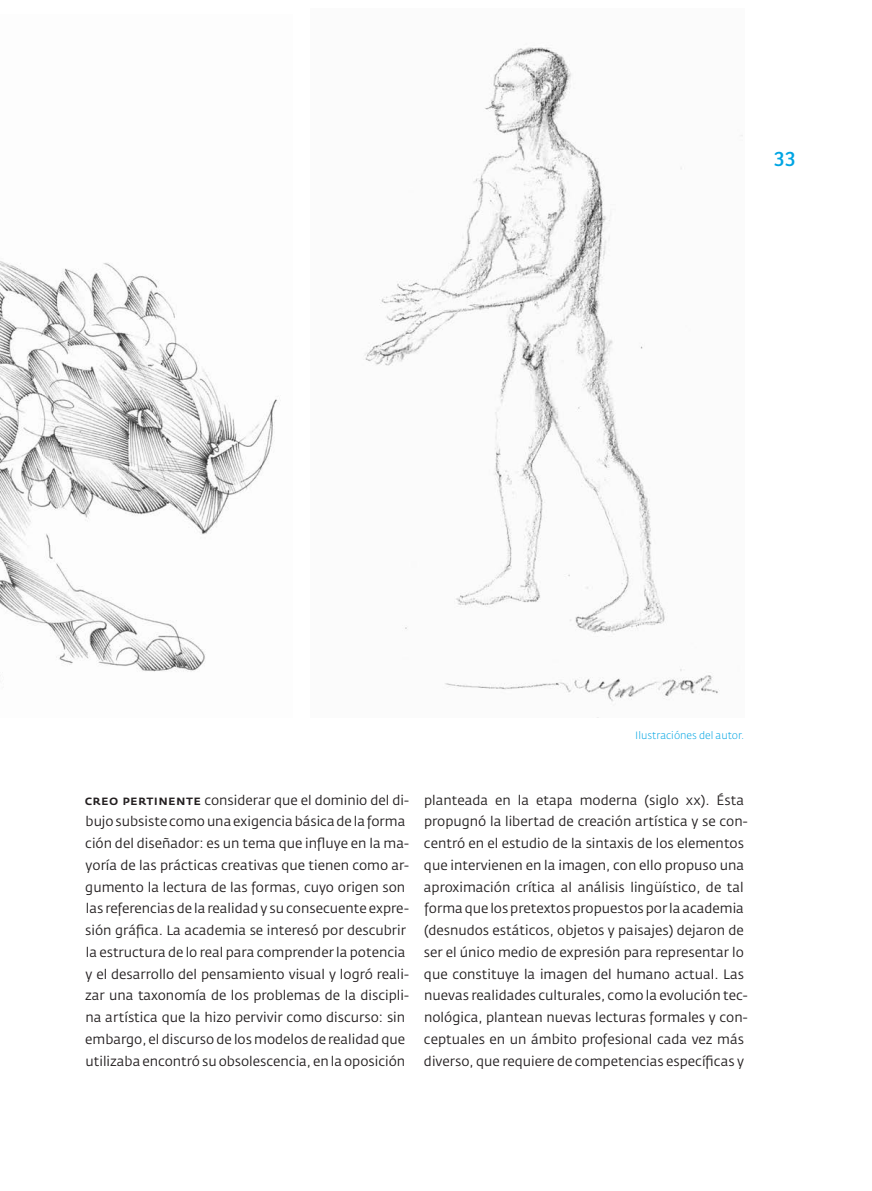
<style>
.page{position:relative;width:872px;height:1191px;background:#fff}
.page>*{position:absolute;margin:0;border:0;box-sizing:border-box;transform-origin:0 0}
.t1{font:20.4px "Ronnia";color:#00a5e3}
.t2{font:13.5px/21.8px "Fedra Sans Std";color:#231f20}
.t3{font:300 10.5px "Fedra Sans Std";color:#00a5e3}
.s1{font-weight:500}
</style>
<div class="page">
<img style="left:0;top:261px;width:278px;height:411px">
<img style="left:364px;top:47px;width:379px;height:655px">
<p class="t1" style="left:774px;top:146px;width:24px">33</p>
<p class="t3" style="left:635px;top:729px;width:111px">Ilustraciónes del autor.</p>
<p class="t2" style="left:85px;top:789px;width:326px"><span class="s1">creo pertinente</span> considerar que el dominio del di&shy;bujo subsiste como una exigencia básica de la forma ción del diseñador: es un tema que influye en la ma&shy;yoría de las prácticas creativas que tienen como ar&shy;gumento la lectura de las formas, cuyo origen son las referencias de la realidad y su consecuente expre&shy;sión gráfica. La academia se interesó por descubrir la estructura de lo real para comprender la potencia y el desarrollo del pensamiento visual y logró reali&shy;zar una taxonomía de los problemas de la discipli&shy;na artística que la hizo pervivir como discurso: sin embargo, el discurso de los modelos de realidad que utilizaba encontró su obsolescencia, en la oposición</p>
<p class="t2" style="left:424px;top:789px;width:325px">planteada en la etapa moderna (siglo xx). Ésta propugnó la libertad de creación artística y se con&shy;centró en el estudio de la sintaxis de los elementos que intervienen en la imagen, con ello propuso una aproximación crítica al análisis lingüístico, de tal forma que los pretextos propuestos por la academia (desnudos estáticos, objetos y paisajes) dejaron de ser el único medio de expresión para representar lo que constituye la imagen del humano actual. Las nuevas realidades culturales, como la evolución tec&shy;nológica, plantean nuevas lecturas formales y con&shy;ceptuales en un ámbito profesional cada vez más diverso, que requiere de competencias específicas y</p>
</div>
